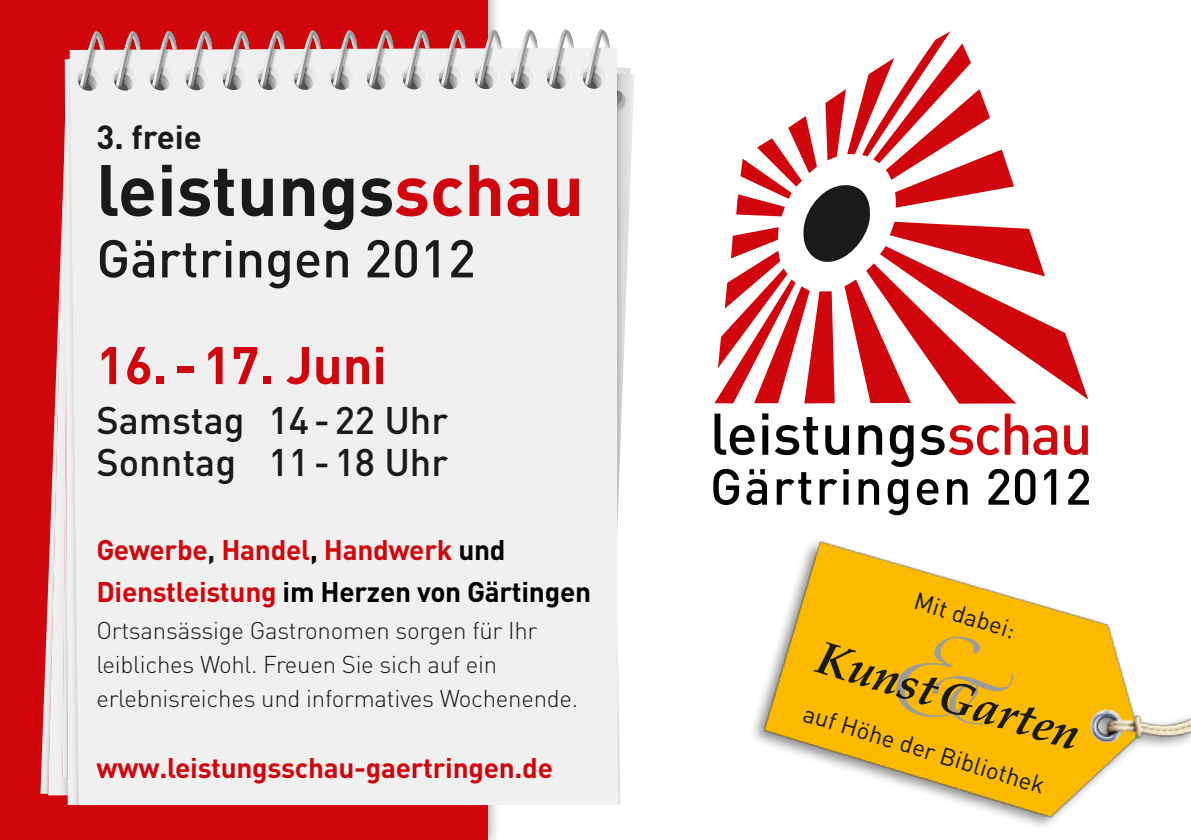
<style>
.page{position:relative;width:1191px;height:840px;background:#fff}
.page>*{position:absolute;margin:0;border:0;box-sizing:border-box;transform-origin:0 0}
.t1{font:700 71.6px "DIN Pro";color:#1a1a18}
.t2{font:500 52.2px "DIN Pro";color:#1a1a18}
.t3{font:700 52px "DIN Pro";color:#d1050c}
.t4{font:500 38px/42px "DIN Pro";color:#1a1a18}
.t5{font:700 33px "DIN Pro";color:#1a1a18}
.t6{font:700 28px/42px "DIN Pro";letter-spacing:-.01em;color:#d1050c}
.t7{font:300 24px/34px "DIN Pro";letter-spacing:-.01em;color:#1a1a18}
.t8{font:24px "DIN Pro";color:#1a1a18}
.s1{color:#d1050c}
.s2{color:#1a1a18}
.s3{color:#000}
</style>
<div class="page">
<div style="left:0;top:0;width:488px;height:839px;background:#d1050c"></div>
<svg style="left:617px;top:625px;width:3px;height:179px"></svg>
<div style="left:140px;top:48px;width:477px;height:756px;background:#f0f0f0"></div>
<svg style="left:616px;top:67px;width:18px;height:469px"></svg>
<svg style="left:399px;top:30px;width:30px;height:60px"></svg>
<svg style="left:40px;top:31px;width:100px;height:773px"></svg>
<svg style="left:147px;top:31px;width:65px;height:60px"></svg>
<svg style="left:219px;top:31px;width:65px;height:60px"></svg>
<svg style="left:291px;top:30px;width:30px;height:61px"></svg>
<svg style="left:327px;top:30px;width:30px;height:60px"></svg>
<svg style="left:363px;top:30px;width:30px;height:60px"></svg>
<svg style="left:435px;top:30px;width:30px;height:60px"></svg>
<svg style="left:471px;top:30px;width:30px;height:60px"></svg>
<svg style="left:507px;top:30px;width:30px;height:60px"></svg>
<svg style="left:543px;top:29px;width:30px;height:61px"></svg>
<svg style="left:579px;top:29px;width:30px;height:60px"></svg>
<svg style="left:714px;top:413px;width:40px;height:42px"></svg>
<svg style="left:762px;top:413px;width:6px;height:41px"></svg>
<svg style="left:774px;top:417px;width:44px;height:38px"></svg>
<svg style="left:825px;top:425px;width:24px;height:30px"></svg>
<svg style="left:858px;top:425px;width:24px;height:29px"></svg>
<svg style="left:890px;top:425px;width:23px;height:41px"></svg>
<svg style="left:920px;top:413px;width:137px;height:42px"></svg>
<svg style="left:1064px;top:425px;width:23px;height:30px"></svg>
<svg style="left:713px;top:468px;width:26px;height:36px"></svg>
<svg style="left:746px;top:469px;width:21px;height:35px"></svg>
<svg style="left:776px;top:472px;width:35px;height:32px"></svg>
<svg style="left:819px;top:479px;width:18px;height:25px"></svg>
<div style="left:843px;top:479px;width:5px;height:25px;background:#030305"></div>
<svg style="left:843px;top:469px;width:5px;height:5px"></svg>
<svg style="left:858px;top:479px;width:21px;height:25px"></svg>
<svg style="left:887px;top:479px;width:21px;height:36px"></svg>
<svg style="left:917px;top:479px;width:21px;height:25px"></svg>
<svg style="left:947px;top:479px;width:20px;height:25px"></svg>
<svg style="left:988px;top:468px;width:21px;height:36px"></svg>
<svg style="left:1015px;top:468px;width:20px;height:36px"></svg>
<svg style="left:1044px;top:469px;width:12px;height:35px"></svg>
<svg style="left:1068px;top:468px;width:21px;height:36px"></svg>
<svg style="left:714px;top:31px;width:374px;height:372px"></svg>
<img style="left:765px;top:540px;width:426px;height:283px">
<svg style="left:813px;top:633px;width:264px;height:115px;background:#e3ab08"></svg>
<h3 class="t5" style="left:96px;top:115px;width:107px">3. freie</h3>
<h1 class="t1" style="left:96px;top:141px;width:489px">leistungs<span class="s1">schau</span></h1>
<h2 class="t2" style="left:96px;top:223px;width:381px">Gärtringen 2012</h2>
<h3 class="t3" style="left:96px;top:330px;width:292px">16. -17. Juni</h3>
<h3 class="t4" style="left:96px;top:397px;width:353px">Samstag 14-22 Uhr<br>Sonntag 11-18 Uhr</h3>
<p class="t6" style="left:96px;top:527px;width:496px">Gewerbe<span class="s2">,</span> Handel<span class="s3">,</span> Handwerk <span class="s3">und<br></span>Dienstleistung <span class="s3">im Herzen von Gärtingen</span></p>
<p class="t7" style="left:96px;top:612px;width:483px">Ortsansässige Gastronomen sorgen für Ihr leibliches Wohl. Freuen Sie sich auf ein erlebnisreiches und informatives Wochenende.</p>
<p class="t6" style="left:96px;top:745px;width:458px">www.leistungsschau-gaertringen.de</p>
<p class="t8" style="left:920px;top:584px;width:106px;rotate:17deg">Mit dabei:</p>
<p class="t8" style="left:808px;top:696px;width:253px;rotate:17deg">auf Höhe der Bibliothek</p>
</div>
